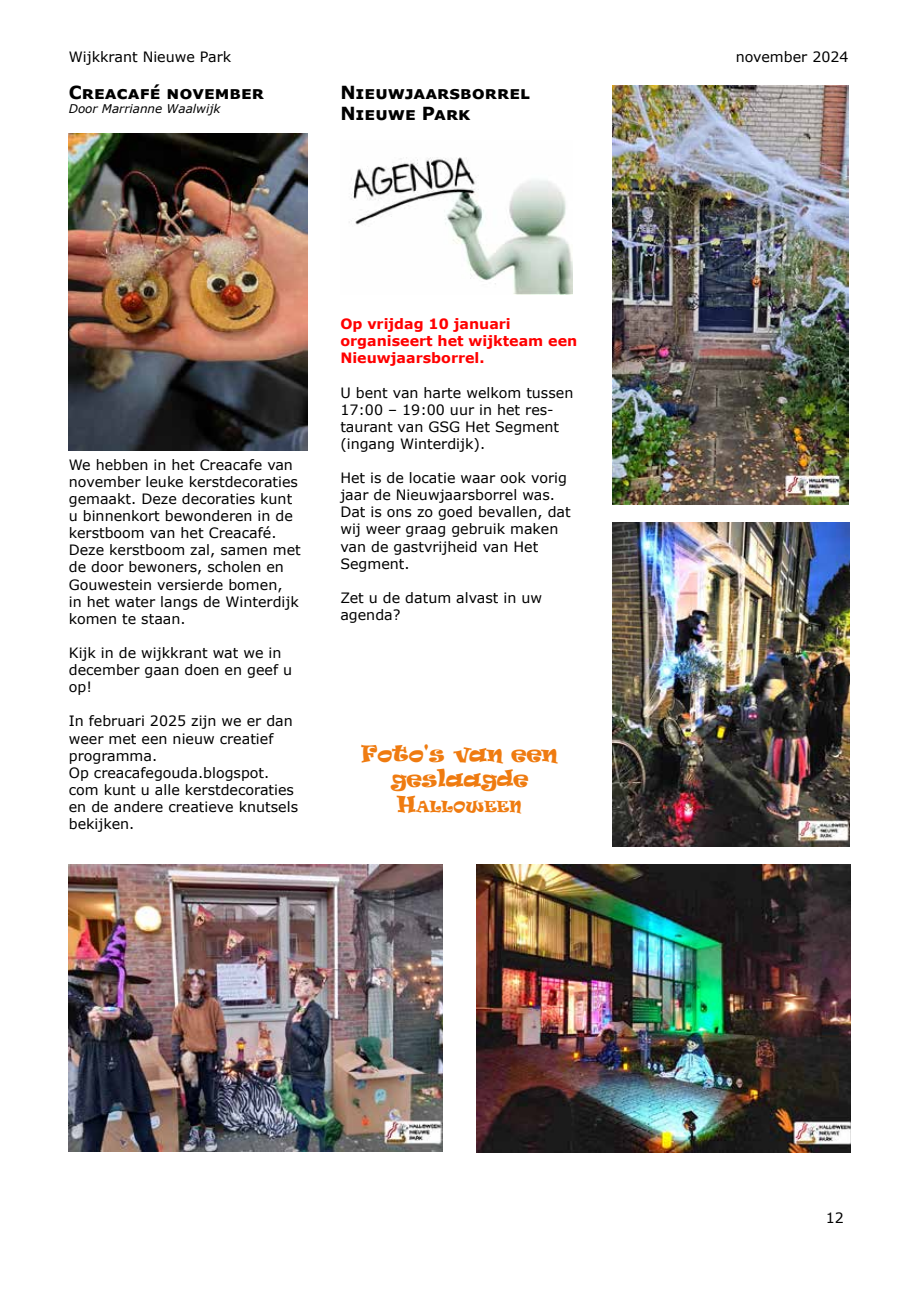
<style>
.page{position:relative;width:919px;height:1289px;background:#fff}
.page>*{position:absolute;margin:0;border:0;box-sizing:border-box;transform-origin:0 0}
.t1{font:21px/25.2px "Ravie";color:#ef7b10;text-align:center}
.t2{font:700 18px/21.6px "Verdana";color:#000}
.t3{font:14.7px "Ravie";color:#ef7b10}
.t4{font:14.25px/17.1px "Verdana";color:#000}
.t5{font:700 14.25px/17.1px "Verdana";color:#f00}
.t6{font:italic 12px "Verdana";color:#000}
.s1{font-size:21px}
</style>
<div class="page">
<img style="left:69px;top:133px;width:238px;height:318px">
<img style="left:349px;top:157px;width:223px;height:138px">
<img style="left:612px;top:85px;width:236px;height:419px">
<img style="left:68px;top:864px;width:374px;height:287px">
<img style="left:476px;top:864px;width:374px;height:288px">
<img style="left:612px;top:522px;width:236px;height:324px">
<p class="t4" style="left:69px;top:48px;width:164px">Wijkkrant Nieuwe Park</p>
<p class="t4" style="left:735px;top:48px;width:114px">november 2024</p>
<p class="t2" style="left:69px;top:81px;width:193px">Creacafé november</p>
<p class="t6" style="left:69px;top:101px;width:153px">Door Marrianne Waalwijk</p>
<p class="t2" style="left:340px;top:81px;width:191px">Nieuwjaarsborrel<br>Nieuwe Park</p>
<p class="t4" style="left:69px;top:456px;width:233px">We hebben in het Creacafe van november leuke kerstdecoraties gemaakt. Deze decoraties kunt u binnenkort bewonderen in de kerstboom van het Creacafé.<br>Deze kerstboom zal, samen met de door bewoners, scholen en<br>Gouwestein versierde bomen,<br>in het water langs de Winterdijk komen te staan.</p>
<p class="t4" style="left:69px;top:644px;width:225px">Kijk in de wijkkrant wat we in december gaan doen en geef u op!</p>
<p class="t4" style="left:69px;top:712px;width:231px">In februari 2025 zijn we er dan weer met een nieuw creatief programma.<br>Op creacafegouda.blogspot. com kunt u alle kerstdecoraties en de andere creatieve knutsels bekijken.</p>
<p class="t5" style="left:340px;top:315px;width:238px">Op vrijdag 10 januari organiseert het wijkteam een<br>N ieuwjaarsborrel.</p>
<p class="t4" style="left:340px;top:383px;width:234px">U bent van harte welkom tussen<br>17:00 – 19:00 uur in het res&shy;taurant van GSG Het Segment (ingang Winterdijk).</p>
<p class="t4" style="left:340px;top:469px;width:232px">Het is de locatie waar ook vorig jaar de Nieuwjaarsborrel was.<br>Dat is ons zo goed bevallen, dat wij weer graag gebruik maken van de gastvrijheid van Het<br>Segment.</p>
<p class="t4" style="left:340px;top:589px;width:203px">Zet u de datum alvast in uw agenda?</p>
<h1 class="t1" style="left:361px;top:740px;width:198px">Foto's van een geslaagde</h1>
<p class="t3" style="left:397px;top:796px;width:126px"><span class="s1">H</span>ALLOWEEN</p>
<p class="t4" style="left:825px;top:1209px;width:20px">12</p>
</div>
